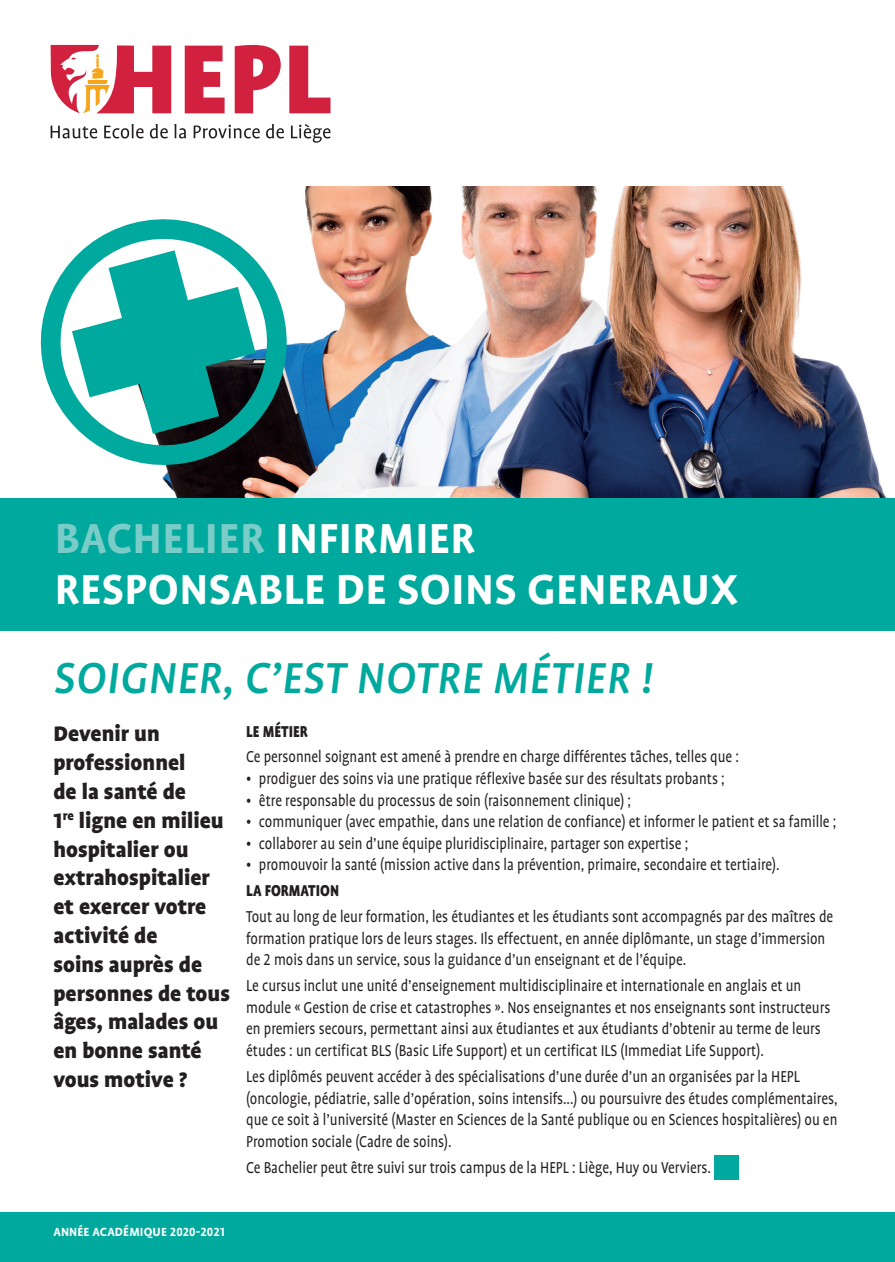
<style>
.page{position:relative;width:895px;height:1262px;background:#fff}
.page>*{position:absolute;margin:0;border:0;box-sizing:border-box;transform-origin:0 0}
.t1{font:italic 500 49.5px "Profile OT";letter-spacing:.01em;color:#00a99d}
.t2{font:700 48px/51px "Profile OT";letter-spacing:.01em;color:#fff}
.t3{font:900 24px/28.8px "Profile OT";color:#231f20}
.t4{font:18px/21.6px "Profile OT";color:#231f20;scale:.84 1}
.t5{font:900 18px "Profile OT";color:#231f20;scale:.84 1}
.t6{font:700 13.5px "Profile OT";letter-spacing:.01em;color:#fff}
.s1{color:#7accc8}
</style>
<div class="page">
<svg style="left:51px;top:45px;width:279px;height:68px"></svg>
<svg style="left:51px;top:124px;width:279px;height:19px"></svg>
<div style="left:0;top:498px;width:894px;height:133px;background:#00a99d"></div>
<img style="left:162px;top:186px;width:725px;height:312px">
<div style="left:0;top:1212px;width:894px;height:50px;background:#00a99d"></div>
<div style="left:713px;top:1155px;width:25px;height:24px;background:#00a99d"></div>
<svg style="left:40px;top:206px;width:260px;height:272px"></svg>
<h2 class="t2" style="left:55px;top:514px;width:684px"><span class="s1">BACHELIER</span> INFIRMIER<br>RESPONSABLE DE SOINS GENERAUX</h2>
<h1 class="t1" style="left:54px;top:650px;width:600px">SOIGNER, C’EST NOTRE MÉTIER !</h1>
<h3 class="t3" style="left:53px;top:720px;width:178px">Devenir un professionnel<br>de la santé de<br>1<sup>re</sup> ligne en milieu hospitalier ou extrahospitalier et exercer votre activité de<br>soins auprès de personnes de tous âges, malades ou en bonne santé vous motive ?</h3>
<p class="t5" style="left:246px;top:721px;width:75px">LE MÉTIER</p>
<p class="t4" style="left:246px;top:746px;width:588px">Ce personnel soignant est amené à prendre en charge différentes tâches, telles que :</p>
<p class="t4" style="left:246px;top:768px;width:571px">• prodiguer des soins via une pratique réflexive basée sur des résultats probants ;</p>
<p class="t4" style="left:246px;top:789px;width:459px">• être responsable du processus de soin (raisonnement clinique) ;</p>
<p class="t4" style="left:246px;top:811px;width:703px">• communiquer (avec empathie, dans une relation de confiance) et informer le patient et sa famille ;</p>
<p class="t4" style="left:246px;top:833px;width:527px">• collaborer au sein d’une équipe pluridisciplinaire, partager son expertise ;</p>
<p class="t4" style="left:246px;top:854px;width:636px">• promouvoir la santé (mission active dans la prévention, primaire, secondaire et tertiaire).</p>
<p class="t5" style="left:246px;top:880px;width:112px">LA FORMATION</p>
<p class="t4" style="left:246px;top:906px;width:700px">Tout au long de leur formation, les étudiantes et les étudiants sont accompagnés par des maîtres de formation pratique lors de leurs stages. Ils effectuent, en année diplômante, un stage d’immersion de 2 mois dans un service, sous la guidance d’un enseignant et de l’équipe.</p>
<p class="t4" style="left:246px;top:975px;width:696px">Le cursus inclut une unité d’enseignement multidisciplinaire et internationale en anglais et un module « Gestion de crise et catastrophes ». Nos enseignantes et nos enseignants sont instructeurs en premiers secours, permettant ainsi aux étudiantes et aux étudiants d’obtenir au terme de leurs études : un certificat BLS (Basic Life Support) et un certificat ILS (Immediat Life Support).</p>
<p class="t4" style="left:246px;top:1066px;width:705px">Les diplômés peuvent accéder à des spécialisations d’une durée d’un an organisées par la HEPL (oncologie, pédiatrie, salle d’opération, soins intensifs...) ou poursuivre des études complémentaires, que ce soit à l’université (Master en Sciences de la Santé publique ou en Sciences hospitalières) ou en Promotion sociale (Cadre de soins).</p>
<p class="t4" style="left:246px;top:1156px;width:554px">Ce Bachelier peut être suivi sur trois campus de la HEPL : Liège, Huy ou Verviers.</p>
<p class="t6" style="left:53px;top:1224px;width:173px">ANNÉE ACADÉMIQUE 2020-2021</p>
</div>
